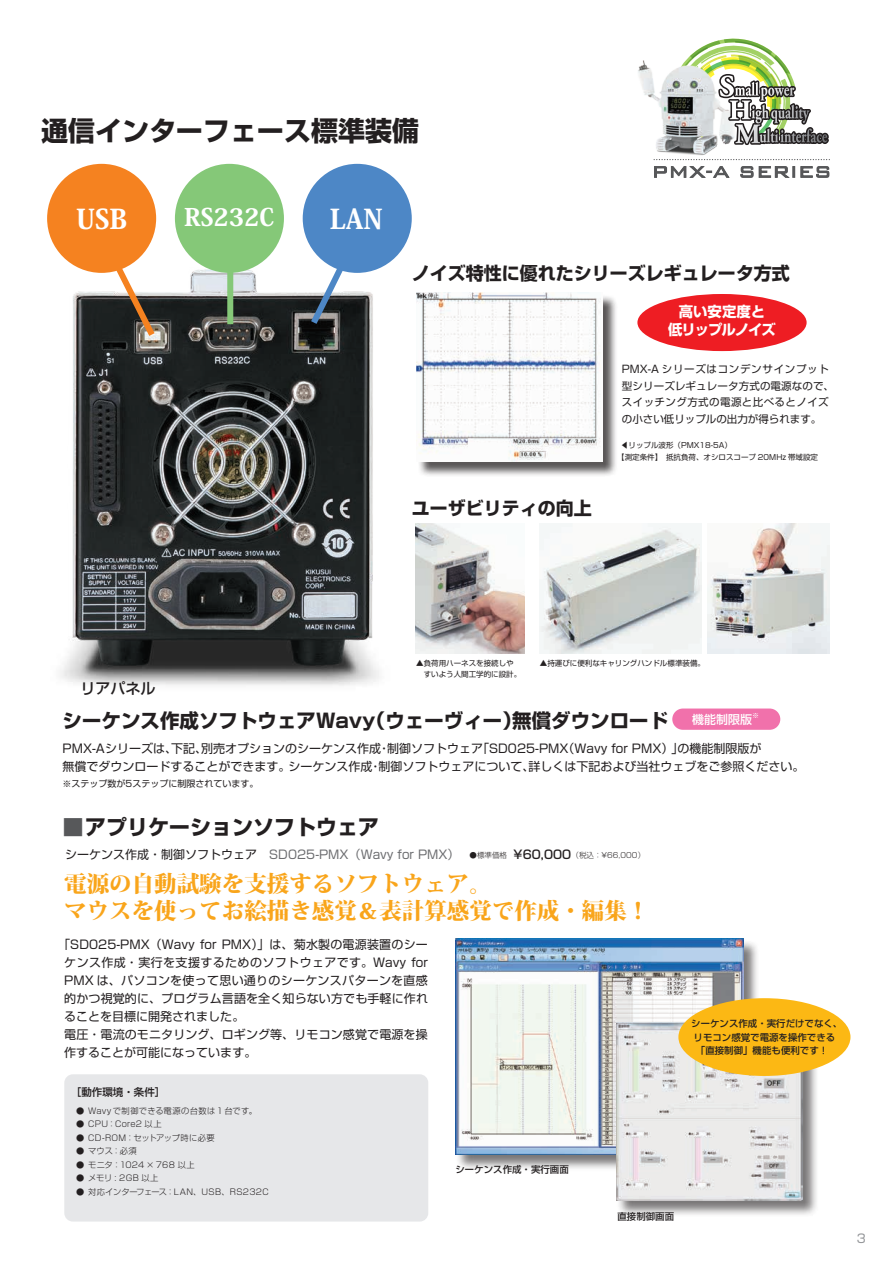
<style>
.page{position:relative;width:893px;height:1263px;background:#fff}
.page>*{position:absolute;margin:0;border:0;box-sizing:border-box;transform-origin:0 0}
.t1{font:700 27px "Shin Go";color:#231f20}
.t2{font:800 27px "Koz Min Pro";color:#fff}
.t3{font:800 24px "Koz Min Pro";color:#fff}
.t4{font:800 22.5px/27px "Koz Min Pro";color:#f9a51b}
.t5{font:700 21px "Shin Go";color:#231f20}
.t6{font:700 19.5px "Shin Go";color:#231f20}
.t7{font:700 18px "Shin Go";color:#231f20}
.t8{font:500 15px "Shin Go";color:#231f20}
.t9{font:700 14.4px/18px "Shin Go";letter-spacing:-.075em;color:#fff;text-align:center}
.t10{font:12px/18px "Shin Go";color:#231f20}
.t11{font:12px "Shin Go";color:#6c6d70}
.t12{font:500 12px "Shin Go";color:#fff}
.t13{font:12px "Shin Go";color:#939598}
.t14{font:10.5px/16.5px "Shin Go";letter-spacing:.01em;color:#231f20}
.t15{font:500 10.5px "Shin Go";color:#231f20}
.t16{font:500 9.45px/13.5px "Shin Go";color:#231f20}
.t17{font:9px "Shin Go";color:#231f20}
.t18{font:300 8.25px "Shin Go";letter-spacing:.03em;color:#231f20}
.t19{font:7.5px/12px "Shin Go";color:#231f20}
.t20{font:500 7.05px "Shin Go";color:#fff}
.s1{font-family:"Koz Go Pro";font-weight:200}
.s2{font-family:"Koz Min Pro";font-weight:200}
.s3{font-weight:500;color:#57585a}
.s4{color:#231f20}
.s5{font-weight:300;font-size:7.5px;color:#231f20}
.s6{font-weight:500;color:#231f20}
</style>
<div class="page">
<img style="left:47px;top:227px;width:370px;height:459px">
<div style="left:64px;top:1074px;width:364px;height:147px;background:#e6e7e9;border-radius:9px"></div>
<div style="left:303px;top:164px;width:109px;height:109px;background:#4d87c6;border-radius:50%"></div>
<div style="left:47px;top:164px;width:109px;height:109px;background:#f58220;border-radius:50%"></div>
<div style="left:175px;top:164px;width:109px;height:109px;background:#85c878;border-radius:50%"></div>
<svg style="left:104px;top:247px;width:56px;height:96px"></svg>
<div style="left:227px;top:264px;width:6px;height:60px;background:#85c878"></div>
<svg style="left:306px;top:249px;width:48px;height:82px"></svg>
<div style="left:672px;top:708px;width:108px;height:22px;background:#f171ab;border-radius:11px"></div>
<div style="left:418px;top:294px;width:200px;height:184px;background:#231f20;opacity:.75"></div>
<img style="left:416px;top:293px;width:186px;height:169px">
<div style="left:637px;top:294px;width:170px;height:57px;background:#ee1d23;border-radius:50%"></div>
<img style="left:638px;top:60px;width:16px;height:100px">
<svg style="left:654px;top:39px;width:176px;height:139px"></svg>
<div style="left:456px;top:939px;width:304px;height:232px;background:#231f20;opacity:.6"></div>
<img style="left:455px;top:939px;width:288px;height:215px">
<div style="left:616px;top:1023px;width:203px;height:194px;background:#231f20;opacity:.6"></div>
<img style="left:616px;top:1023px;width:186px;height:177px">
<div style="left:678px;top:998px;width:172px;height:78px;background:#fcb814;border-radius:50%"></div>
<img style="left:416px;top:524px;width:108px;height:130px">
<img style="left:540px;top:524px;width:161px;height:129px">
<img style="left:707px;top:524px;width:123px;height:130px">
<h1 class="t1" style="left:41px;top:113px;width:380px">通信インターフェース標準装備</h1>
<h1 class="t2" style="left:76px;top:199px;width:53px">USB</h1>
<h2 class="t3" style="left:184px;top:199px;width:92px">RS232C</h2>
<h1 class="t2" style="left:330px;top:199px;width:55px">LAN</h1>
<h3 class="t7" style="left:412px;top:261px;width:379px">ノイズ特性に優れたシリーズレギュレータ方式</h3>
<p class="t9" style="left:668px;top:302px;width:109px">高い安定度と<br>低リップルノイズ</p>
<p class="t14" style="left:622px;top:360px;width:214px">PMX-A シリーズはコンデンサインプット型シリーズレギュレータ方式の電源なので、スイッチング方式の電源と比べるとノイズの小さい低リップルの出力が得られます。</p>
<h3 class="t7" style="left:412px;top:496px;width:181px">ユーザビリティの向上</h3>
<p class="t19" style="left:617px;top:439px;width:202px;text-indent:4px"><span class="s1">◀</span>リップル波形（PMX18-5A）<br>【測定条件】　抵抗負荷、オシロスコープ 20MHz 帯域設定</p>
<p class="t8" style="left:81px;top:679px;width:76px">リアパネル</p>
<p class="t19" style="left:416px;top:658px;width:106px;line-height:10.5px"><span class="s2">▲</span>負荷用ハーネスを接続しや　すいよう人間工学的に設計。</p>
<p class="t19" style="left:540px;top:657px;width:166px"><span class="s2">▲</span>持運びに便利なキャリングハンドル標準装備。</p>
<h3 class="t6" style="left:63px;top:708px;width:607px">シーケンス作成ソフトウェアWavy（ウェーヴィー）無償ダウンロード</h3>
<p class="t10" style="left:63px;top:739px;width:743px">PMX-Aシリーズは、下記、別売オプションのシーケンス作成・制御ソフトウェア「SD025-PMX（Wavy for PMX）」の機能制限版が<br>無償でダウンロードすることができます。シーケンス作成・制御ソフトウェアについて、詳しくは下記および当社ウェブをご参照ください。</p>
<p class="t17" style="left:63px;top:777px;width:197px">※ステップ数が5ステップに制限されています。</p>
<p class="t12" style="left:692px;top:711px;width:61px">機能制限版</p>
<p class="t20" style="left:752px;top:710px;width:8px">※</p>
<h3 class="t5" style="left:63px;top:813px;width:318px"><span class="s3">■</span>アプリケーションソフトウェア</h3>
<p class="t11" style="left:65px;top:847px;width:581px"><span class="s4">シーケンス作成・制御ソフトウェア　</span>SD025-PMX（Wavy for PMX）<span class="s4">　</span><span class="s5">●標準価格</span> <span class="s6">¥60,000</span> <span class="s5">（税込：¥66,000）</span></p>
<h3 class="t4" style="left:64px;top:868px;width:586px">電源の自動試験を支援するソフトウェア。<br>マウスを使ってお絵描き感覚＆表計算感覚で作成・編集！</h3>
<p class="t10" style="left:64px;top:935px;width:365px;text-indent:-6px">「SD025-PMX（Wavy for PMX）」は、菊水製の電源装置のシーケンス作成・実行を支援するためのソフトウェアです。Wavy for<br>PMX は、パソコンを使って思い通りのシーケンスパターンを直感的かつ視覚的に、プログラム言語を全く知らない方でも手軽に作れることを目標に開発されました。<br>電圧・電流のモニタリング、ロギング等、リモコン感覚で電源を操作することが可能になっています。</p>
<p class="t15" style="left:71px;top:1085px;width:96px">［動作環境・条件］</p>
<p class="t18" style="left:76px;top:1105px;width:182px">● Wavyで制御できる電源の台数は 1 台です。</p>
<p class="t18" style="left:76px;top:1119px;width:87px">● CPU：Core2 以上</p>
<p class="t18" style="left:76px;top:1132px;width:140px">● CD-ROM：セットアップ時に必要</p>
<p class="t18" style="left:76px;top:1146px;width:70px">● マウス：必須　</p>
<p class="t18" style="left:76px;top:1159px;width:128px">● モニタ：1024 ×768 以上　</p>
<p class="t18" style="left:76px;top:1173px;width:84px">● メモリ : 2GB 以上</p>
<p class="t18" style="left:76px;top:1186px;width:194px">● 対応インターフェース：LAN、USB、RS232C</p>
<p class="t16" style="left:455px;top:1162px;width:115px">シーケンス作成・実行画面</p>
<p class="t16" style="left:617px;top:1209px;width:58px">直接制御画面</p>
<p class="t16" style="left:691px;top:1016px;width:153px">シーケンス作成・実行だけでなく、リモコン感覚で電源を操作できる「直接制御」機能も便利です！</p>
<p class="t13" style="left:857px;top:1231px;width:11px">3</p>
</div>
